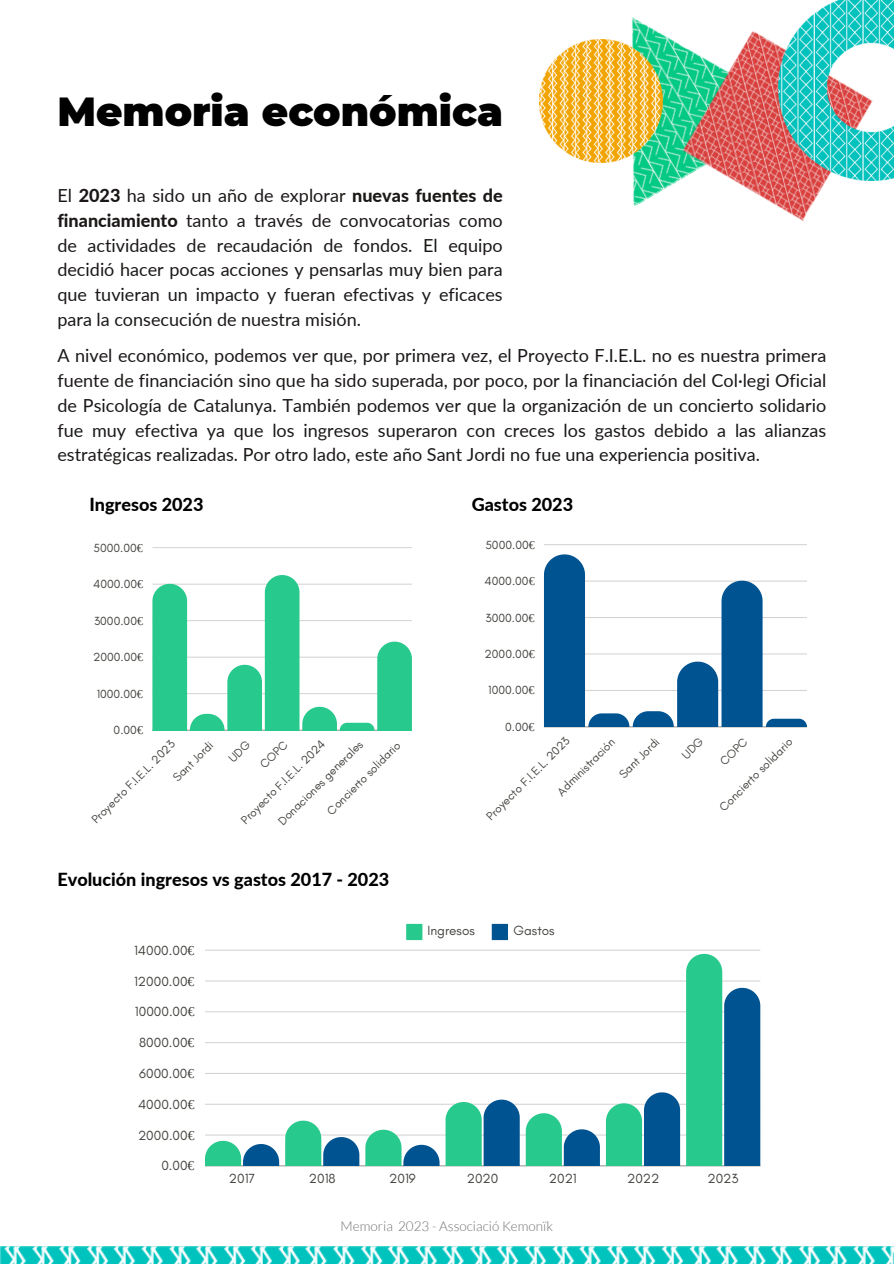
<style>
.page{position:relative;width:894px;height:1264px;background:#fff}
.page>*{position:absolute;margin:0;border:0;box-sizing:border-box;transform-origin:0 0}
.t1{font:900 40.5px "Montserrat";color:#000}
.t2{font:18px/24.8px "Lato";color:#1b1817;text-align:justify}
.t3{font:800 18px "Lato";color:#000}
.t4{font:13.5px "Glacial Indifference";color:#444440}
.t5{font:300 13.5px "Lato";color:#737373}
.t6{font:12px/25.8px "Glacial Indifference";color:#444440}
.s1{font-weight:800}
.s2{font-family:"Liberation Serif"}
</style>
<div class="page">
<svg style="left:406px;top:923px;width:16px;height:17px"></svg>
<svg style="left:491px;top:923px;width:17px;height:17px"></svg>
<hr style="left:205px;top:1134px;width:555px;height:1px;background:#444440">
<hr style="left:205px;top:1103px;width:555px;height:1px;background:#444440">
<hr style="left:205px;top:1073px;width:555px;height:1px;background:#444440">
<hr style="left:205px;top:1042px;width:555px;height:1px;background:#444440">
<hr style="left:205px;top:1011px;width:555px;height:1px;background:#444440">
<hr style="left:205px;top:980px;width:555px;height:1px;background:#444440">
<hr style="left:205px;top:949px;width:555px;height:1px;background:#444440">
<hr style="left:205px;top:1165px;width:555px;height:1px;background:#444440">
<svg style="left:205px;top:1140px;width:74px;height:25px"></svg>
<svg style="left:285px;top:1120px;width:74px;height:45px"></svg>
<svg style="left:365px;top:1129px;width:74px;height:36px"></svg>
<svg style="left:445px;top:1099px;width:74px;height:66px;background:#2e9a9b"></svg>
<svg style="left:525px;top:1113px;width:74px;height:52px"></svg>
<svg style="left:605px;top:1092px;width:75px;height:73px;background:#399ca1"></svg>
<svg style="left:686px;top:953px;width:74px;height:212px;background:#33a09c"></svg>
<hr style="left:152px;top:547px;width:260px;height:1px;background:#444440">
<hr style="left:152px;top:730px;width:260px;height:1px;background:#444440">
<svg style="left:152px;top:575px;width:260px;height:155px"></svg>
<hr style="left:544px;top:544px;width:262px;height:1px;background:#444440">
<svg style="left:544px;top:554px;width:262px;height:173px"></svg>
<img style="left:0;top:1246px;width:893px;height:17px">
<img style="left:589px;top:17px;width:69px;height:189px">
<img style="left:658px;top:31px;width:168px;height:190px">
<img style="left:540px;top:39px;width:122px;height:123px">
<img style="left:778px;top:0;width:115px;height:181px">
<h1 class="t1" style="left:57px;top:87px;width:447px">Memoria económica</h1>
<p class="t2" style="left:57px;top:183px;width:446px">El <span class="s1">2023</span> ha sido un año de explorar <span class="s1">nuevas fuentes de financiamiento</span> tanto a través de convocatorias como de actividades de recaudación de fondos. El equipo decidió hacer pocas acciones y pensarlas muy bien para que tuvieran un impacto y fueran efectivas y eficaces para la consecución de nuestra misión.</p>
<p class="t2" style="left:57px;top:343px;width:770px">A nivel económico, podemos ver que, por primera vez, el Proyecto F.I.E.L. no es nuestra primera fuente de financiación sino que ha sido superada, por poco, por la financiación del Col·legi Oficial de Psicología de Catalunya. También podemos ver que la organización de un concierto solidario fue muy efectiva ya que los ingresos superaron con creces los gastos debido a las alianzas estratégicas realizadas. Por otro lado, este año Sant Jordi no fue una experiencia positiva.</p>
<p class="t3" style="left:89px;top:493px;width:116px">Ingresos 2023</p>
<p class="t6" style="left:93px;top:534px;width:51px">5000.00<span class="s2">€</span></p>
<p class="t6" style="left:93px;top:571px;width:52px">4000.00<span class="s2">€</span></p>
<p class="t6" style="left:94px;top:607px;width:51px">3000.00<span class="s2">€</span></p>
<p class="t6" style="left:93px;top:644px;width:52px">2000.00<span class="s2">€</span></p>
<p class="t6" style="left:97px;top:680px;width:48px">1000.00<span class="s2">€</span></p>
<p class="t6" style="left:114px;top:717px;width:31px">0.00<span class="s2">€</span></p>
<p class="t6" style="left:166px;top:770px;width:53px;rotate:-45deg">Sant Jordi</p>
<p class="t6" style="left:215px;top:794px;width:115px;text-indent:53px;rotate:-45deg">COPC<br>Proyecto F.I.E.L. 2024</p>
<p class="t6" style="left:84px;top:812px;width:114px;rotate:-45deg">Proyecto F.I.E.L. 2023</p>
<p class="t6" style="left:271px;top:813px;width:116px;rotate:-45deg">Donaciones generales</p>
<p class="t6" style="left:320px;top:803px;width:100px;rotate:-45deg">Concierto solidario</p>
<p class="t3" style="left:57px;top:868px;width:333px">Evolución ingresos vs gastos 2017 - 2023</p>
<p class="t4" style="left:134px;top:941px;width:62px">14000.00<span class="s2">€</span></p>
<p class="t4" style="left:134px;top:972px;width:62px">12000.00<span class="s2">€</span></p>
<p class="t4" style="left:135px;top:1003px;width:61px">10000.00<span class="s2">€</span></p>
<p class="t4" style="left:139px;top:1034px;width:57px">8000.00<span class="s2">€</span></p>
<p class="t4" style="left:139px;top:1065px;width:57px">6000.00<span class="s2">€</span></p>
<p class="t4" style="left:138px;top:1095px;width:58px">4000.00<span class="s2">€</span></p>
<p class="t4" style="left:138px;top:1126px;width:58px">2000.00<span class="s2">€</span></p>
<p class="t4" style="left:161px;top:1157px;width:35px">0.00<span class="s2">€</span></p>
<p class="t3" style="left:471px;top:493px;width:103px">Gastos 2023</p>
<p class="t6" style="left:485px;top:531px;width:51px">5000.00<span class="s2">€</span></p>
<p class="t6" style="left:484px;top:568px;width:52px">4000.00<span class="s2">€</span></p>
<p class="t6" style="left:485px;top:604px;width:51px">3000.00<span class="s2">€</span></p>
<p class="t6" style="left:484px;top:641px;width:52px">2000.00<span class="s2">€</span></p>
<p class="t6" style="left:488px;top:677px;width:48px">1000.00<span class="s2">€</span></p>
<p class="t6" style="left:505px;top:713px;width:31px">0.00<span class="s2">€</span></p>
<p class="t6" style="left:479px;top:809px;width:114px;rotate:-45deg">Proyecto F.I.E.L. 2023</p>
<p class="t6" style="left:549px;top:784px;width:78px;rotate:-45deg">Administración</p>
<p class="t6" style="left:611px;top:766px;width:53px;rotate:-45deg">Sant Jordi</p>
<p class="t6" style="left:712px;top:753px;width:35px;rotate:-45deg">COPC</p>
<p class="t6" style="left:712px;top:799px;width:100px;rotate:-45deg">Concierto solidario</p>
<p class="t4" style="left:427px;top:922px;width:49px">Ingresos</p>
<p class="t4" style="left:513px;top:922px;width:43px">Gastos</p>
<p class="t4" style="left:229px;top:1169px;width:28px">2017</p>
<p class="t4" style="left:309px;top:1169px;width:28px">2018</p>
<p class="t4" style="left:389px;top:1169px;width:28px">2019</p>
<p class="t4" style="left:466px;top:1169px;width:33px">2020</p>
<p class="t4" style="left:548px;top:1169px;width:30px">2021</p>
<p class="t4" style="left:627px;top:1169px;width:34px">2022</p>
<p class="t4" style="left:707px;top:1169px;width:33px">2023</p>
<p class="t5" style="left:340px;top:1217px;width:214px">Memoria 2023 - Associació Kemonïk</p>
</div>
